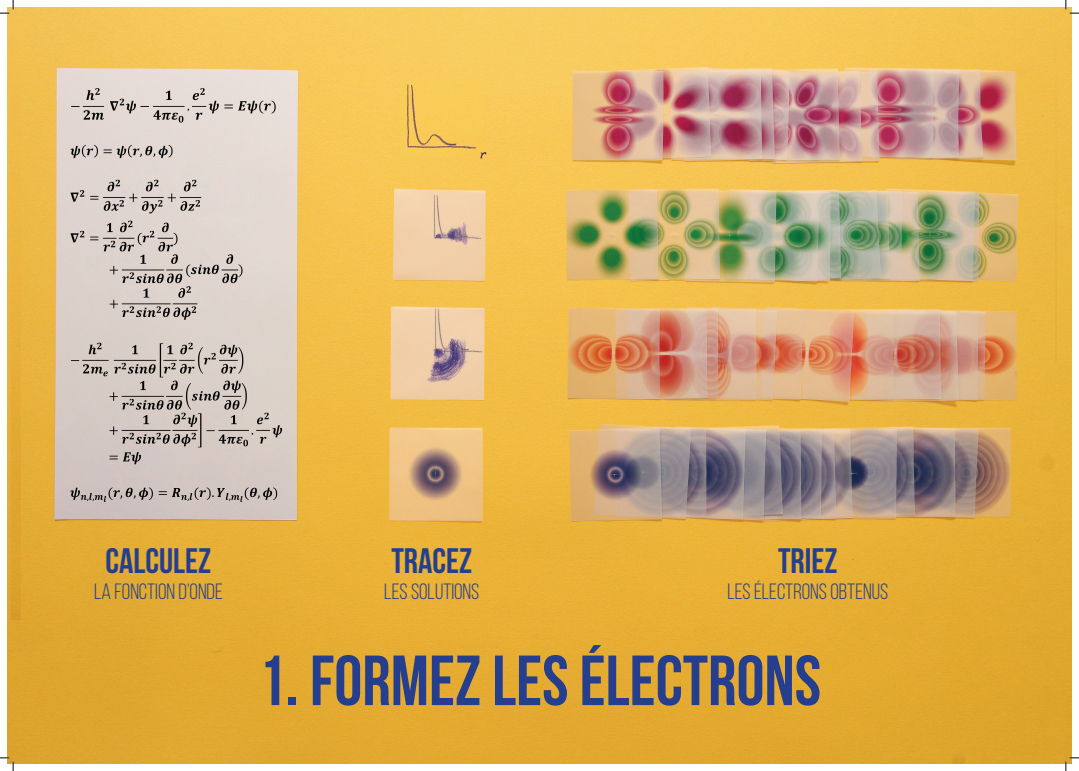
<style>
.page{position:relative;width:1079px;height:771px;background:#fff}
.page>*{position:absolute;margin:0;border:0;box-sizing:border-box;transform-origin:0 0}
.t1{font:700 70.69px "Bebas Neue";color:#253f8e}
.t2{font:700 35.38px "Bebas Neue";color:#253f8e}
.t3{font:22.06px "Bebas Neue";color:#253f8e}
</style>
<div class="page">
<img style="left:8px;top:8px;width:1063px;height:755px">
<svg style="left:0;top:0;width:14px;height:14px"></svg>
<svg style="left:0;top:757px;width:14px;height:13px"></svg>
<svg style="left:1065px;top:0;width:14px;height:14px"></svg>
<svg style="left:1065px;top:757px;width:14px;height:13px"></svg>
<h2 class="t2" style="left:106px;top:541px;width:107px">CALCULEZ</h2>
<p class="t3" style="left:94px;top:579px;width:130px">LA FONCTION D’ONDE</p>
<h2 class="t2" style="left:391px;top:541px;width:82px">TRACEZ</h2>
<p class="t3" style="left:384px;top:579px;width:97px">LES SOLUTIONS</p>
<h2 class="t2" style="left:778px;top:541px;width:61px">TRIEZ</h2>
<p class="t3" style="left:727px;top:579px;width:162px">LES ÉLECTRONS OBTENUS</p>
<h1 class="t1" style="left:258px;top:641px;width:565px">1. FORMEZ LES ÉLECTRONS</h1>
</div>
